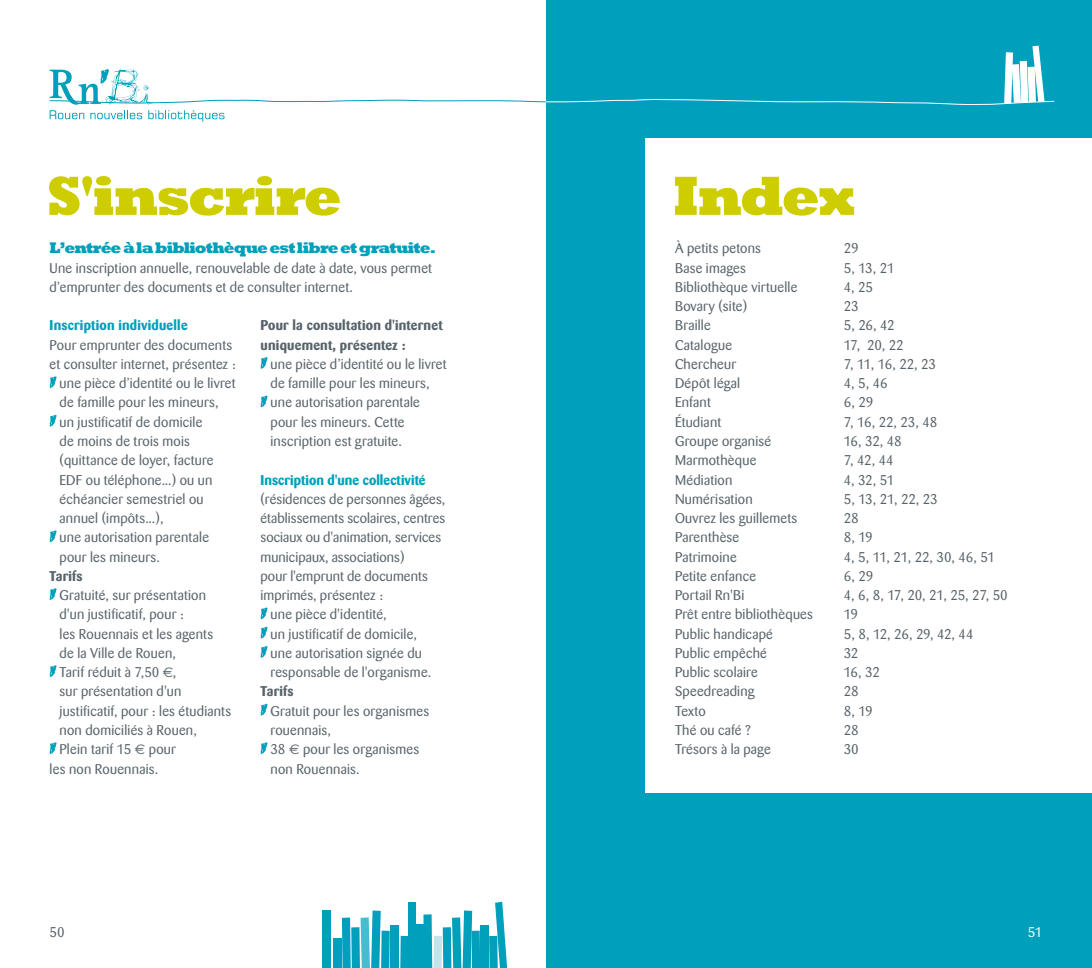
<style>
.page{position:relative;width:1092px;height:968px;background:#fff}
.page>*{position:absolute;margin:0;border:0;box-sizing:border-box;transform-origin:0 0}
.t1{font:800 56px "Rockwell";letter-spacing:-.035em;color:#cdcd00}
.t2{font:800 15.75px "Rockwell";letter-spacing:-.055em;color:#009fbb}
.t3{font:14px/19.2px "Barmeno";letter-spacing:.015em;color:#57636a}
.t4{font:700 14px/19.2px "Barmeno";letter-spacing:.015em;color:#57636a}
.t5{font:700 14px "Barmeno";letter-spacing:.01em;color:#009fbb}
.t6{font:14px "Barmeno";letter-spacing:-.02em;color:#57636a}
.t7{font:14px "Barmeno";color:#fff}
.s1{font-family:"Euro Sans"}
</style>
<div class="page">
<div style="left:546px;top:0;width:545px;height:967px;background:#009fbb"></div>
<div style="left:645px;top:138px;width:446px;height:654px;background:#fff"></div>
<svg style="left:50px;top:376px;width:7px;height:12px"></svg>
<svg style="left:50px;top:414px;width:7px;height:12px"></svg>
<svg style="left:50px;top:530px;width:7px;height:12px"></svg>
<svg style="left:50px;top:588px;width:7px;height:12px"></svg>
<svg style="left:50px;top:665px;width:7px;height:12px"></svg>
<svg style="left:50px;top:742px;width:7px;height:12px"></svg>
<svg style="left:260px;top:357px;width:8px;height:12px"></svg>
<svg style="left:260px;top:395px;width:8px;height:12px"></svg>
<svg style="left:260px;top:607px;width:8px;height:12px"></svg>
<svg style="left:260px;top:626px;width:8px;height:12px"></svg>
<svg style="left:260px;top:645px;width:8px;height:12px"></svg>
<svg style="left:260px;top:703px;width:8px;height:12px"></svg>
<svg style="left:260px;top:742px;width:8px;height:12px"></svg>
<div style="left:416px;top:924px;width:8px;height:43px;background:#009fbb"></div>
<div style="left:408px;top:902px;width:7px;height:65px;background:#009fbb"></div>
<svg style="left:495px;top:901px;width:12px;height:66px"></svg>
<div style="left:442px;top:927px;width:9px;height:40px;background:#009fbb"></div>
<div style="left:471px;top:930px;width:9px;height:37px;background:#009fbb"></div>
<div style="left:333px;top:938px;width:8px;height:29px;background:#009fbb"></div>
<div style="left:433px;top:935px;width:9px;height:32px;background:#c2e4eb"></div>
<div style="left:480px;top:925px;width:9px;height:42px;background:#009fbb"></div>
<svg style="left:423px;top:914px;width:9px;height:53px"></svg>
<div style="left:400px;top:935px;width:9px;height:32px;background:#009fbb"></div>
<div style="left:489px;top:935px;width:8px;height:32px;background:#009fbb"></div>
<div style="left:351px;top:927px;width:9px;height:40px;background:#009fbb"></div>
<div style="left:381px;top:930px;width:9px;height:37px;background:#009fbb"></div>
<div style="left:390px;top:925px;width:8px;height:42px;background:#009fbb"></div>
<svg style="left:342px;top:917px;width:8px;height:50px"></svg>
<svg style="left:360px;top:910px;width:20px;height:57px"></svg>
<svg style="left:452px;top:910px;width:20px;height:57px"></svg>
<div style="left:322px;top:910px;width:9px;height:57px;background:#009fbb"></div>
<svg style="left:49px;top:46px;width:1005px;height:76px"></svg>
<h1 class="t1" style="left:47px;top:164px;width:297px">S'inscrire</h1>
<h1 class="t1" style="left:673px;top:164px;width:184px">Index</h1>
<p class="t2" style="left:50px;top:239px;width:388px">L’entrée à la bibliothèque est libre et gratuite.</p>
<p class="t3" style="left:50px;top:258px;width:384px">Une inscription annuelle, renouvelable de date à date, vous permet d’emprunter des documents et de consulter internet.</p>
<p class="t5" style="left:50px;top:317px;width:139px">Inscription individuelle</p>
<p class="t3" style="left:50px;top:335px;width:184px">Pour emprunter des documents</p>
<p class="t3" style="left:50px;top:354px;width:188px">et consulter internet, présentez :</p>
<p class="t3" style="left:60px;top:374px;width:177px">une pièce d’identité ou le livret</p>
<p class="t3" style="left:60px;top:393px;width:161px">de famille pour les mineurs,</p>
<p class="t3" style="left:60px;top:412px;width:144px">un justificatif de domicile</p>
<p class="t3" style="left:60px;top:431px;width:132px">de moins de trois mois</p>
<p class="t3" style="left:60px;top:451px;width:156px">(quittance de loyer, facture</p>
<p class="t3" style="left:60px;top:470px;width:154px">EDF ou téléphone...) ou un</p>
<p class="t3" style="left:60px;top:489px;width:145px">échéancier semestriel ou</p>
<p class="t3" style="left:60px;top:508px;width:105px">annuel (impôts...),</p>
<p class="t3" style="left:60px;top:528px;width:151px">une autorisation parentale</p>
<p class="t3" style="left:60px;top:547px;width:102px">pour les mineurs.</p>
<p class="t4" style="left:50px;top:566px;width:35px">Tarifs</p>
<p class="t3" style="left:60px;top:585px;width:148px">Gratuité, sur présentation</p>
<p class="t3" style="left:60px;top:605px;width:126px">d'un justificatif, pour :</p>
<p class="t3" style="left:60px;top:624px;width:155px">les Rouennais et les agents</p>
<p class="t3" style="left:60px;top:643px;width:118px">de la Ville de Rouen,</p>
<p class="t3" style="left:60px;top:662px;width:118px">Tarif réduit à 7,50 <span class="s1">€</span>,</p>
<p class="t3" style="left:60px;top:682px;width:123px">sur présentation d'un</p>
<p class="t3" style="left:60px;top:701px;width:173px">justificatif, pour : les étudiants</p>
<p class="t3" style="left:60px;top:720px;width:139px">non domiciliés à Rouen,</p>
<p class="t3" style="left:60px;top:739px;width:118px">Plein tarif 15 <span class="s1">€</span> pour</p>
<p class="t3" style="left:50px;top:759px;width:110px">les non Rouennais.</p>
<p class="t3" style="left:675px;top:239px;width:88px">À petits petons</p>
<p class="t3" style="left:843px;top:239px;width:16px">29</p>
<p class="t3" style="left:675px;top:258px;width:72px">Base images</p>
<p class="t3" style="left:843px;top:258px;width:52px">5, 13, 21</p>
<p class="t3" style="left:675px;top:277px;width:124px">Bibliothèque virtuelle</p>
<p class="t3" style="left:843px;top:277px;width:31px">4, 25</p>
<p class="t3" style="left:675px;top:297px;width:74px">Bovary (site)</p>
<p class="t3" style="left:843px;top:297px;width:16px">23</p>
<p class="t3" style="left:675px;top:316px;width:37px">Braille</p>
<p class="t3" style="left:843px;top:316px;width:52px">5, 26, 42</p>
<p class="t3" style="left:675px;top:335px;width:59px">Catalogue</p>
<p class="t3" style="left:843px;top:335px;width:62px">17, 20, 22</p>
<p class="t3" style="left:675px;top:354px;width:63px">Chercheur</p>
<p class="t3" style="left:843px;top:354px;width:94px">7, 11, 16, 22, 23</p>
<p class="t3" style="left:675px;top:374px;width:67px">Dépôt légal</p>
<p class="t3" style="left:843px;top:374px;width:45px">4, 5, 46</p>
<p class="t3" style="left:675px;top:393px;width:37px">Enfant</p>
<p class="t3" style="left:843px;top:393px;width:31px">6, 29</p>
<p class="t3" style="left:675px;top:412px;width:48px">Étudiant</p>
<p class="t3" style="left:843px;top:412px;width:95px">7, 16, 22, 23, 48</p>
<p class="t3" style="left:675px;top:431px;width:98px">Groupe organisé</p>
<p class="t3" style="left:843px;top:431px;width:60px">16, 32, 48</p>
<p class="t3" style="left:675px;top:451px;width:83px">Marmothèque</p>
<p class="t3" style="left:843px;top:451px;width:51px">7, 42, 44</p>
<p class="t3" style="left:675px;top:470px;width:59px">Médiation</p>
<p class="t3" style="left:843px;top:470px;width:52px">4, 32, 51</p>
<p class="t3" style="left:675px;top:489px;width:79px">Numérisation</p>
<p class="t3" style="left:843px;top:489px;width:96px">5, 13, 21, 22, 23</p>
<p class="t3" style="left:675px;top:508px;width:124px">Ouvrez les guillemets</p>
<p class="t3" style="left:843px;top:508px;width:16px">28</p>
<p class="t3" style="left:675px;top:528px;width:66px">Parenthèse</p>
<p class="t3" style="left:843px;top:528px;width:30px">8, 19</p>
<p class="t3" style="left:675px;top:547px;width:63px">Patrimoine</p>
<p class="t6" style="left:843px;top:548px;width:153px">4, 5, 11, 21, 22, 30, 46, 51</p>
<p class="t3" style="left:675px;top:566px;width:82px">Petite enfance</p>
<p class="t3" style="left:843px;top:566px;width:31px">6, 29</p>
<p class="t3" style="left:675px;top:585px;width:71px">Portail Rn'Bi</p>
<p class="t6" style="left:843px;top:587px;width:165px">4, 6, 8, 17, 20, 21, 25, 27, 50</p>
<p class="t3" style="left:675px;top:605px;width:139px">Prêt entre bibliothèques</p>
<p class="t3" style="left:843px;top:605px;width:16px">19</p>
<p class="t3" style="left:675px;top:624px;width:99px">Public handicapé</p>
<p class="t3" style="left:843px;top:624px;width:131px">5, 8, 12, 26, 29, 42, 44</p>
<p class="t3" style="left:675px;top:643px;width:93px">Public empêché</p>
<p class="t3" style="left:843px;top:643px;width:16px">32</p>
<p class="t3" style="left:675px;top:662px;width:84px">Public scolaire</p>
<p class="t3" style="left:843px;top:662px;width:38px">16, 32</p>
<p class="t3" style="left:675px;top:682px;width:81px">Speedreading</p>
<p class="t3" style="left:843px;top:682px;width:16px">28</p>
<p class="t3" style="left:675px;top:701px;width:32px">Texto</p>
<p class="t3" style="left:843px;top:701px;width:30px">8, 19</p>
<p class="t3" style="left:675px;top:720px;width:77px">Thé ou café ?</p>
<p class="t3" style="left:843px;top:720px;width:16px">28</p>
<p class="t3" style="left:675px;top:739px;width:97px">Trésors à la page</p>
<p class="t3" style="left:843px;top:739px;width:17px">30</p>
<p class="t4" style="left:260px;top:316px;width:184px">Pour la consultation d'internet uniquement, présentez :</p>
<p class="t3" style="left:270px;top:354px;width:177px">une pièce d’identité ou le livret de famille pour les mineurs, une autorisation parentale pour les mineurs. Cette inscription est gratuite.</p>
<p class="t5" style="left:260px;top:471px;width:167px">Inscription d'une collectivité</p>
<p class="t3" style="left:260px;top:489px;width:186px">(résidences de personnes âgées,</p>
<p class="t3" style="left:260px;top:508px;width:186px">établissements scolaires, centres</p>
<p class="t3" style="left:260px;top:528px;width:182px">sociaux ou d'animation, services</p>
<p class="t3" style="left:260px;top:547px;width:145px">municipaux, associations)</p>
<p class="t3" style="left:260px;top:566px;width:169px">pour l'emprunt de documents</p>
<p class="t3" style="left:260px;top:585px;width:124px">imprimés, présentez :</p>
<p class="t3" style="left:270px;top:605px;width:118px">une pièce d'identité,</p>
<p class="t3" style="left:270px;top:624px;width:148px">un justificatif de domicile,</p>
<p class="t3" style="left:270px;top:643px;width:153px">une autorisation signée du</p>
<p class="t3" style="left:270px;top:662px;width:162px">responsable de l'organisme.</p>
<p class="t4" style="left:260px;top:681px;width:35px">Tarifs</p>
<p class="t3" style="left:270px;top:701px;width:160px">Gratuit pour les organismes rouennais,<br>38 <span class="s1">€</span> pour les organismes non Rouennais.</p>
<p class="t3" style="left:50px;top:922px;width:17px">50</p>
<p class="t7" style="left:1027px;top:924px;width:16px">51</p>
</div>
